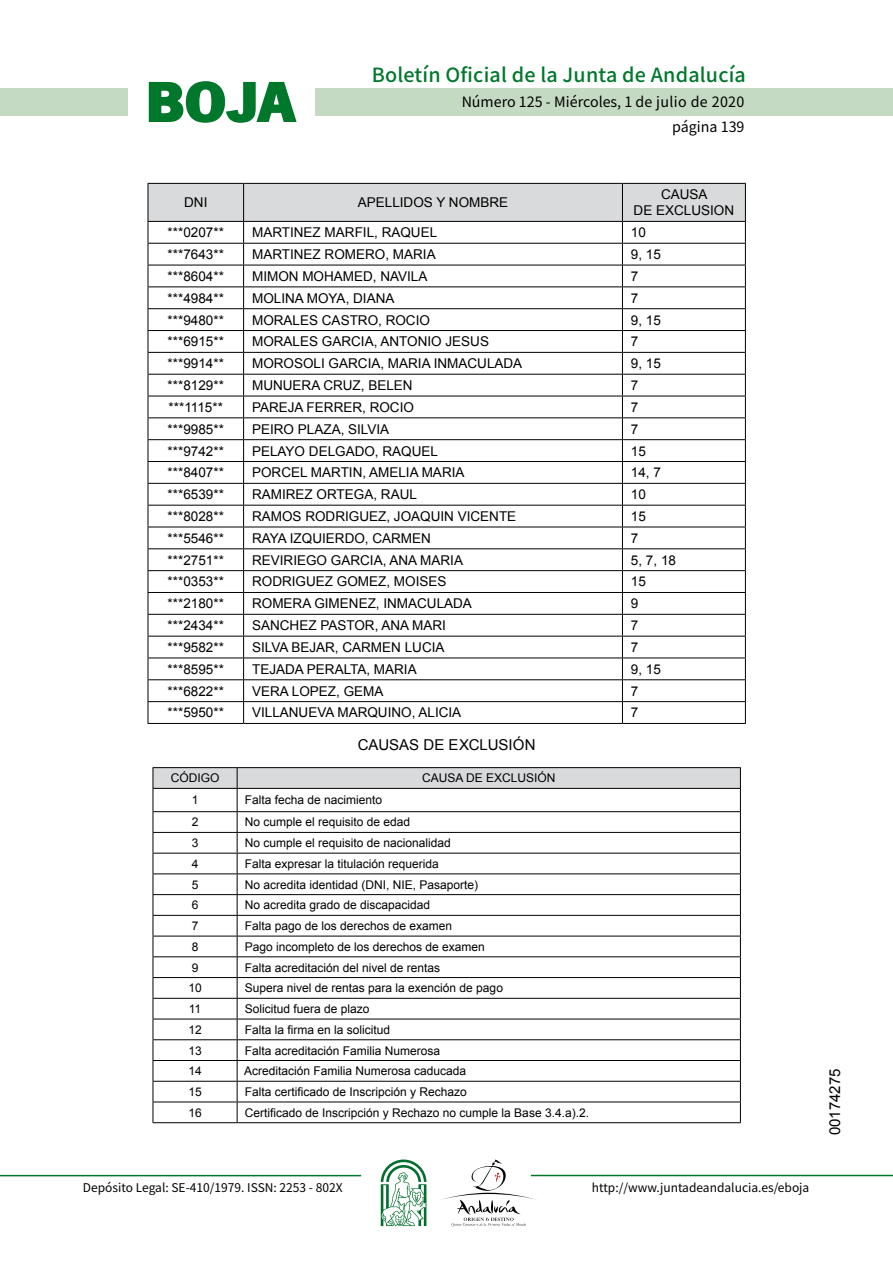
<style>
.page{position:relative;width:893px;height:1263px;background:#fff}
.page>*{position:absolute;margin:0;border:0;box-sizing:border-box;transform-origin:0 0}
.t1{font:700 57.75px "News Got T";color:#00782c;scale:1.14 1}
.t2{font:500 19.5px "Noto Sans HK";letter-spacing:.01em;color:#00782c}
.t3{font:15px "Arial";color:#000}
.t4{font:14.25px/24.5px "Noto Sans HK";color:#000;text-align:right}
.t5{font:13.5px/16.2px "Arial";color:#000;text-align:center}
.t6{font:12px "Arial";color:#000}
.t7{font:12px "Noto Sans HK";color:#000}
</style>
<div class="page">
<div style="left:315px;top:88px;width:577px;height:28px;background:#c5dac3"></div>
<div style="left:0;top:88px;width:128px;height:28px;background:#c5dac3"></div>
<hr style="left:0;top:1175px;width:361px;height:1px;background:#00782c">
<hr style="left:531px;top:1175px;width:361px;height:1px;background:#00782c">
<svg style="left:148px;top:81px;width:149px;height:42px"></svg>
<svg style="left:442px;top:1159px;width:100px;height:67px"></svg>
<svg style="left:381px;top:1160px;width:45px;height:66px"></svg>
<svg style="left:148px;top:183px;width:598px;height:540px"></svg>
<hr style="left:148px;top:723px;width:95px;height:1px;background:#000">
<hr style="left:243px;top:723px;width:379px;height:1px;background:#000">
<hr style="left:622px;top:723px;width:123px;height:1px;background:#000">
<hr style="left:153px;top:767px;width:84px;height:1px;background:#000">
<hr style="left:237px;top:767px;width:503px;height:1px;background:#000">
<svg style="left:153px;top:768px;width:588px;height:354px"></svg>
<hr style="left:153px;top:1122px;width:84px;height:1px;background:#000">
<hr style="left:237px;top:1122px;width:503px;height:1px;background:#000">
<h1 class="t1" style="left:145px;top:68px;width:133px">BOJA</h1>
<h2 class="t2" style="left:372px;top:64px;width:375px">Boletín Oficial de la Junta de Andalucía</h2>
<p class="t4" style="left:461px;top:90px;width:284px">Número 125 - Miércoles, 1 de julio de 2020 página 139</p>
<p class="t5" style="left:184px;top:195px;width:25px">DNI</p>
<p class="t5" style="left:358px;top:195px;width:152px">APELLIDOS Y NOMBRE</p>
<p class="t5" style="left:633px;top:187px;width:102px">CAUSA<br>DE EXCLUSION</p>
<p class="t5" style="left:168px;top:225px;width:58px">***0207**</p>
<p class="t5" style="left:252px;top:225px;width:187px">MARTINEZ MARFIL, RAQUEL</p>
<p class="t5" style="left:631px;top:225px;width:17px">10</p>
<p class="t5" style="left:168px;top:246px;width:58px">***7643**</p>
<p class="t5" style="left:252px;top:246px;width:185px">MARTINEZ ROMERO, MARIA</p>
<p class="t5" style="left:631px;top:246px;width:32px">9, 15</p>
<p class="t5" style="left:168px;top:268px;width:58px">***8604**</p>
<p class="t5" style="left:252px;top:268px;width:177px">MIMON MOHAMED, NAVILA</p>
<p class="t5" style="left:631px;top:268px;width:9px">7</p>
<p class="t5" style="left:168px;top:290px;width:58px">***4984**</p>
<p class="t5" style="left:252px;top:290px;width:144px">MOLINA MOYA, DIANA</p>
<p class="t5" style="left:631px;top:290px;width:9px">7</p>
<p class="t5" style="left:168px;top:312px;width:58px">***9480**</p>
<p class="t5" style="left:252px;top:312px;width:179px">MORALES CASTRO, ROCIO</p>
<p class="t5" style="left:631px;top:312px;width:32px">9, 15</p>
<p class="t5" style="left:168px;top:334px;width:58px">***6915**</p>
<p class="t5" style="left:252px;top:334px;width:238px">MORALES GARCIA, ANTONIO JESUS</p>
<p class="t5" style="left:631px;top:334px;width:9px">7</p>
<p class="t5" style="left:168px;top:356px;width:58px">***9914**</p>
<p class="t5" style="left:252px;top:356px;width:272px">MOROSOLI GARCIA, MARIA INMACULADA</p>
<p class="t5" style="left:631px;top:356px;width:32px">9, 15</p>
<p class="t5" style="left:168px;top:377px;width:58px">***8129**</p>
<p class="t5" style="left:252px;top:377px;width:162px">MUNUERA CRUZ, BELEN</p>
<p class="t5" style="left:631px;top:377px;width:9px">7</p>
<p class="t5" style="left:169px;top:399px;width:56px">***1115**</p>
<p class="t5" style="left:252px;top:399px;width:163px">PAREJA FERRER, ROCIO</p>
<p class="t5" style="left:631px;top:399px;width:9px">7</p>
<p class="t5" style="left:168px;top:421px;width:58px">***9985**</p>
<p class="t5" style="left:252px;top:421px;width:139px">PEIRO PLAZA, SILVIA</p>
<p class="t5" style="left:631px;top:421px;width:9px">7</p>
<p class="t5" style="left:168px;top:443px;width:58px">***9742**</p>
<p class="t5" style="left:252px;top:443px;width:187px">PELAYO DELGADO, RAQUEL</p>
<p class="t5" style="left:631px;top:443px;width:17px">15</p>
<p class="t5" style="left:168px;top:465px;width:58px">***8407**</p>
<p class="t5" style="left:252px;top:465px;width:214px">PORCEL MARTIN, AMELIA MARIA</p>
<p class="t5" style="left:631px;top:465px;width:32px">14, 7</p>
<p class="t5" style="left:168px;top:486px;width:58px">***6539**</p>
<p class="t5" style="left:252px;top:486px;width:166px">RAMIREZ ORTEGA, RAUL</p>
<p class="t5" style="left:631px;top:486px;width:17px">10</p>
<p class="t5" style="left:168px;top:508px;width:58px">***8028**</p>
<p class="t5" style="left:252px;top:508px;width:266px">RAMOS RODRIGUEZ, JOAQUIN VICENTE</p>
<p class="t5" style="left:631px;top:508px;width:17px">15</p>
<p class="t5" style="left:168px;top:530px;width:58px">***5546**</p>
<p class="t5" style="left:252px;top:530px;width:180px">RAYA IZQUIERDO, CARMEN</p>
<p class="t5" style="left:631px;top:530px;width:9px">7</p>
<p class="t5" style="left:168px;top:552px;width:58px">***2751**</p>
<p class="t5" style="left:252px;top:552px;width:212px">REVIRIEGO GARCIA, ANA MARIA</p>
<p class="t5" style="left:631px;top:552px;width:47px">5, 7, 18</p>
<p class="t5" style="left:168px;top:574px;width:58px">***0353**</p>
<p class="t5" style="left:252px;top:574px;width:196px">RODRIGUEZ GOMEZ, MOISES</p>
<p class="t5" style="left:631px;top:574px;width:17px">15</p>
<p class="t5" style="left:168px;top:596px;width:58px">***2180**</p>
<p class="t5" style="left:252px;top:596px;width:221px">ROMERA GIMENEZ, INMACULADA</p>
<p class="t5" style="left:631px;top:596px;width:9px">9</p>
<p class="t5" style="left:168px;top:617px;width:58px">***2434**</p>
<p class="t5" style="left:252px;top:617px;width:195px">SANCHEZ PASTOR, ANA MARI</p>
<p class="t5" style="left:631px;top:617px;width:9px">7</p>
<p class="t5" style="left:168px;top:639px;width:58px">***9582**</p>
<p class="t5" style="left:252px;top:639px;width:194px">SILVA BEJAR, CARMEN LUCIA</p>
<p class="t5" style="left:631px;top:639px;width:9px">7</p>
<p class="t5" style="left:168px;top:661px;width:58px">***8595**</p>
<p class="t5" style="left:252px;top:661px;width:166px">TEJADA PERALTA, MARIA</p>
<p class="t5" style="left:631px;top:661px;width:32px">9, 15</p>
<p class="t5" style="left:168px;top:683px;width:58px">***6822**</p>
<p class="t5" style="left:252px;top:683px;width:133px">VERA LOPEZ, GEMA</p>
<p class="t5" style="left:631px;top:683px;width:9px">7</p>
<p class="t5" style="left:168px;top:705px;width:58px">***5950**</p>
<p class="t5" style="left:252px;top:705px;width:211px">VILLANUEVA MARQUINO, ALICIA</p>
<p class="t5" style="left:631px;top:705px;width:9px">7</p>
<p class="t3" style="left:358px;top:735px;width:179px">CAUSAS DE EXCLUSIÓN</p>
<p class="t6" style="left:171px;top:770px;width:50px">CÓDIGO</p>
<p class="t6" style="left:422px;top:770px;width:135px">CAUSA DE EXCLUSIÓN</p>
<p class="t6" style="left:192px;top:792px;width:8px">1</p>
<p class="t6" style="left:245px;top:792px;width:139px">Falta fecha de nacimiento</p>
<p class="t6" style="left:192px;top:814px;width:8px">2</p>
<p class="t6" style="left:245px;top:814px;width:167px">No cumple el requisito de edad</p>
<p class="t6" style="left:192px;top:835px;width:8px">3</p>
<p class="t6" style="left:245px;top:835px;width:208px">No cumple el requisito de nacionalidad</p>
<p class="t6" style="left:192px;top:856px;width:8px">4</p>
<p class="t6" style="left:245px;top:856px;width:196px">Falta expresar la titulación requerida</p>
<p class="t6" style="left:192px;top:877px;width:8px">5</p>
<p class="t6" style="left:245px;top:877px;width:235px">No acredita identidad (DNI, NIE, Pasaporte)</p>
<p class="t6" style="left:192px;top:897px;width:8px">6</p>
<p class="t6" style="left:245px;top:897px;width:187px">No acredita grado de discapacidad</p>
<p class="t6" style="left:192px;top:918px;width:8px">7</p>
<p class="t6" style="left:245px;top:918px;width:209px">Falta pago de los derechos de examen</p>
<p class="t6" style="left:192px;top:939px;width:8px">8</p>
<p class="t6" style="left:245px;top:939px;width:242px">Pago incompleto de los derechos de examen</p>
<p class="t6" style="left:192px;top:959px;width:8px">9</p>
<p class="t6" style="left:245px;top:959px;width:197px">Falta acreditación del nivel de rentas</p>
<p class="t6" style="left:188px;top:980px;width:15px">10</p>
<p class="t6" style="left:245px;top:980px;width:260px">Supera nivel de rentas para la exención de pago</p>
<p class="t6" style="left:189px;top:1001px;width:14px">11</p>
<p class="t6" style="left:245px;top:1001px;width:126px">Solicitud fuera de plazo</p>
<p class="t6" style="left:188px;top:1022px;width:15px">12</p>
<p class="t6" style="left:245px;top:1022px;width:147px">Falta la firma en la solicitud</p>
<p class="t6" style="left:188px;top:1042px;width:15px">13</p>
<p class="t6" style="left:245px;top:1042px;width:197px">Falta acreditación Familia Numerosa</p>
<p class="t6" style="left:188px;top:1063px;width:15px">14</p>
<p class="t6" style="left:244px;top:1063px;width:224px">Acreditación Familia Numerosa caducada</p>
<p class="t6" style="left:188px;top:1084px;width:15px">15</p>
<p class="t6" style="left:245px;top:1084px;width:224px">Falta certificado de Inscripción y Rechazo</p>
<p class="t6" style="left:188px;top:1105px;width:15px">16</p>
<p class="t6" style="left:245px;top:1105px;width:346px">Certificado de Inscripción y Rechazo no cumple la Base 3.4.a).2.</p>
<p class="t7" style="left:83px;top:1181px;width:261px">Depósito Legal: SE-410/1979. ISSN: 2253 - 802X</p>
<p class="t7" style="left:592px;top:1181px;width:219px">http://www.juntadeandalucia.es/eboja</p>
<p class="t3" style="left:825px;top:1135px;width:68px;rotate:-90deg">00174275</p>
</div>
